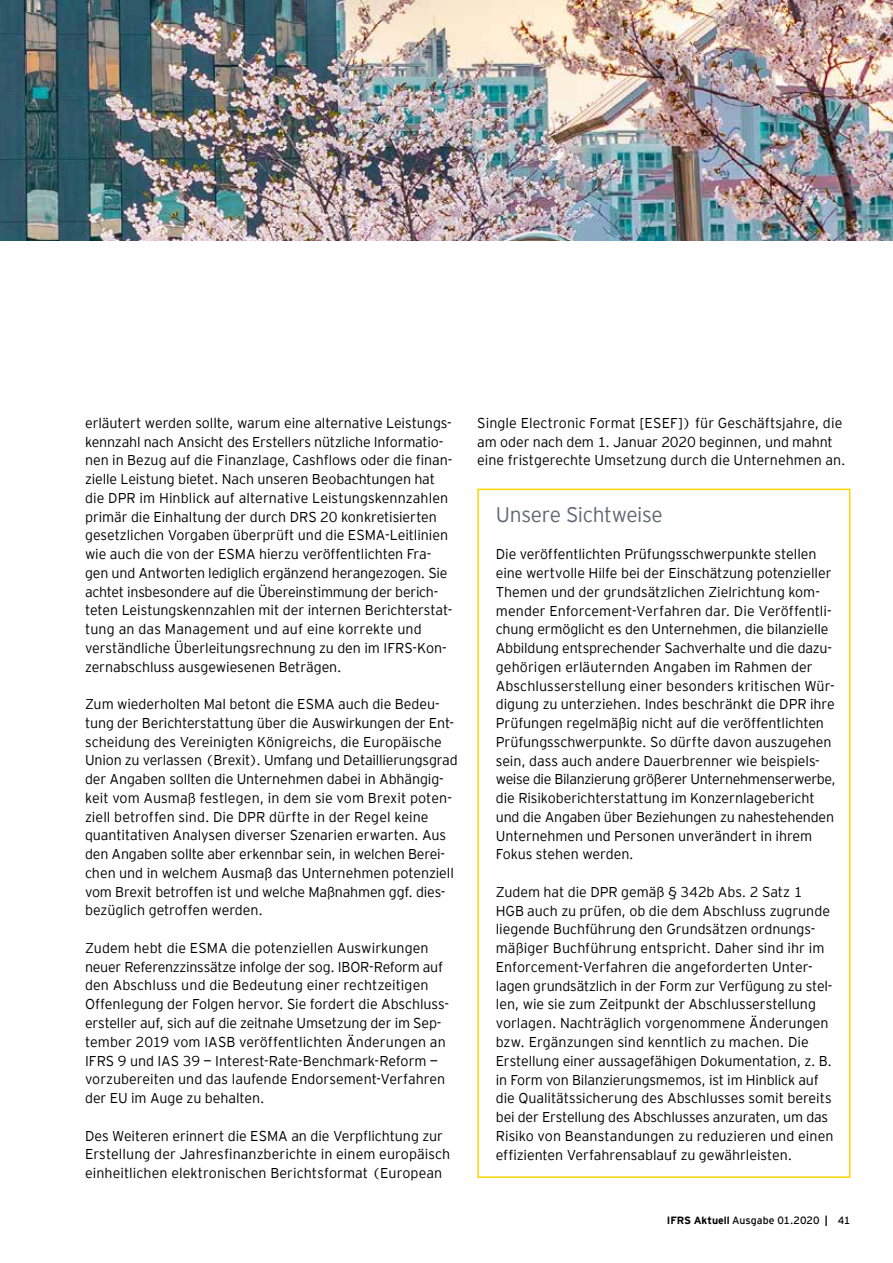
<style>
.page{position:relative;width:893px;height:1263px;background:#fff}
.page>*{position:absolute;margin:0;border:0;box-sizing:border-box;transform-origin:0 0}
.t1{font:300 21px "EY Interstate";letter-spacing:-.02em;color:#5f6973}
.t2{font:300 14.25px/18.8px "EY Interstate";letter-spacing:-.005em;color:#000}
.t3{font:10.5px "EY Interstate";color:#000}
.s1{font-weight:700}
</style>
<div class="page">
<img style="left:0;top:0;width:893px;height:240px">
<div style="left:477px;top:489px;width:373px;height:689px;border:2px solid #ffd400"></div>
<p class="t2" style="left:85px;top:413px;width:369px">erläutert werden sollte, warum eine alternative Leistungs&shy;kennzahl nach Ansicht des Erstellers nützliche Informatio&shy;nen in Bezug auf die Finanzlage, Cashflows oder die finan&shy;zielle Leistung bietet. Nach unseren Beobachtungen hat die DPR im Hinblick auf alternative Leistungskennzahlen primär die Einhaltung der durch DRS 20 konkretisierten gesetzlichen Vorgaben überprüft und die ESMA-Leitlinien wie auch die von der ESMA hierzu veröffentlichten Fra&shy;gen und Antworten lediglich ergänzend herangezogen. Sie achtet insbesondere auf die Übereinstimmung der berich&shy;teten Leistungskennzahlen mit der internen Berichterstat&shy;tung an das Management und auf eine korrekte und verständliche Überleitungsrechnung zu den im IFRS-Kon&shy;zernabschluss ausgewiesenen Beträgen.</p>
<p class="t2" style="left:85px;top:695px;width:374px">Zum wiederholten Mal betont die ESMA auch die Bedeu&shy;tung der Berichterstattung über die Auswirkungen der Ent&shy;scheidung des Vereinigten Königreichs, die Europäische Union zu verlassen (Brexit). Umfang und Detaillierungsgrad der Angaben sollten die Unternehmen dabei in Abhängig&shy;keit vom Ausmaß festlegen, in dem sie vom Brexit poten&shy;ziell betroffen sind. Die DPR dürfte in der Regel keine quantitativen Analysen diverser Szenarien erwarten. Aus den Angaben sollte aber erkennbar sein, in welchen Berei&shy;chen und in welchem Ausmaß das Unternehmen potenziell vom Brexit betroffen ist und welche Maßnahmen ggf. dies&shy;bezüglich getroffen werden.</p>
<p class="t2" style="left:85px;top:938px;width:364px">Zudem hebt die ESMA die potenziellen Auswirkungen neuer Referenzzinssätze infolge der sog. IBOR-Reform auf den Abschluss und die Bedeutung einer rechtzeitigen Offenlegung der Folgen hervor. Sie fordert die Abschluss&shy;ersteller auf, sich auf die zeitnahe Umsetzung der im Sep&shy;tember 2019 vom IASB veröffentlichten Änderungen an IFRS 9 und IAS 39 — Interest-Rate-Benchmark-Reform — vorzubereiten und das laufende Endorsement-Verfahren der EU im Auge zu behalten.</p>
<p class="t2" style="left:85px;top:1126px;width:367px">Des Weiteren erinnert die ESMA an die Verpflichtung zur<br>Erstellung der Jahresfinanzberichte in einem europäisch einheitlichen elektronischen Berichtsformat (European</p>
<p class="t2" style="left:477px;top:413px;width:370px">Single Electronic Format [ESEF]) für Geschäftsjahre, die am oder nach dem 1. Januar 2020 beginnen, und mahnt eine fristgerechte Umsetzung durch die Unternehmen an.</p>
<h1 class="t1" style="left:496px;top:503px;width:169px">Unsere Sichtweise</h1>
<p class="t2" style="left:496px;top:545px;width:342px">Die veröffentlichten Prüfungsschwerpunkte stellen eine wertvolle Hilfe bei der Einschätzung potenzieller Themen und der grundsätzlichen Zielrichtung kom&shy;mender Enforcement-Verfahren dar. Die Veröffentli&shy;chung ermöglicht es den Unternehmen, die bilanzielle Abbildung entsprechender Sachverhalte und die dazu&shy;gehörigen erläuternden Angaben im Rahmen der Abschlusserstellung einer besonders kritischen Wür&shy;digung zu unterziehen. Indes beschränkt die DPR ihre Prüfungen regelmäßig nicht auf die veröffentlichten Prüfungsschwerpunkte. So dürfte davon auszugehen sein, dass auch andere Dauerbrenner wie beispiels&shy;weise die Bilanzierung größerer Unternehmenserwerbe, die Risikoberichterstattung im Konzernlagebericht und die Angaben über Beziehungen zu nahestehenden Unternehmen und Personen unverändert in ihrem Fokus stehen werden.</p>
<p class="t2" style="left:496px;top:882px;width:339px">Zudem hat die DPR gemäß § 342b Abs. 2 Satz 1<br>HGB auch zu prüfen, ob die dem Abschluss zugrunde liegende Buchführung den Grundsätzen ordnungs&shy;mäßiger Buchführung entspricht. Daher sind ihr im Enforcement-Verfahren die angeforderten Unter&shy;lagen grundsätzlich in der Form zur Verfügung zu stel&shy;len, wie sie zum Zeitpunkt der Abschlusserstellung vorlagen. Nachträglich vorgenommene Änderungen bzw. Ergänzungen sind kenntlich zu machen. Die Erstellung einer aussagefähigen Dokumentation, z. B. in Form von Bilanzierungsmemos, ist im Hinblick auf die Qualitätssicherung des Abschlusses somit bereits bei der Erstellung des Abschlusses anzuraten, um das Risiko von Beanstandungen zu reduzieren und einen effizienten Verfahrensablauf zu gewährleisten.</p>
<p class="t3" style="left:667px;top:1214px;width:185px"><span class="s1">IFRS Aktuell</span> Ausgabe 01.2020 <span class="s1">|</span> 41</p>
</div>
